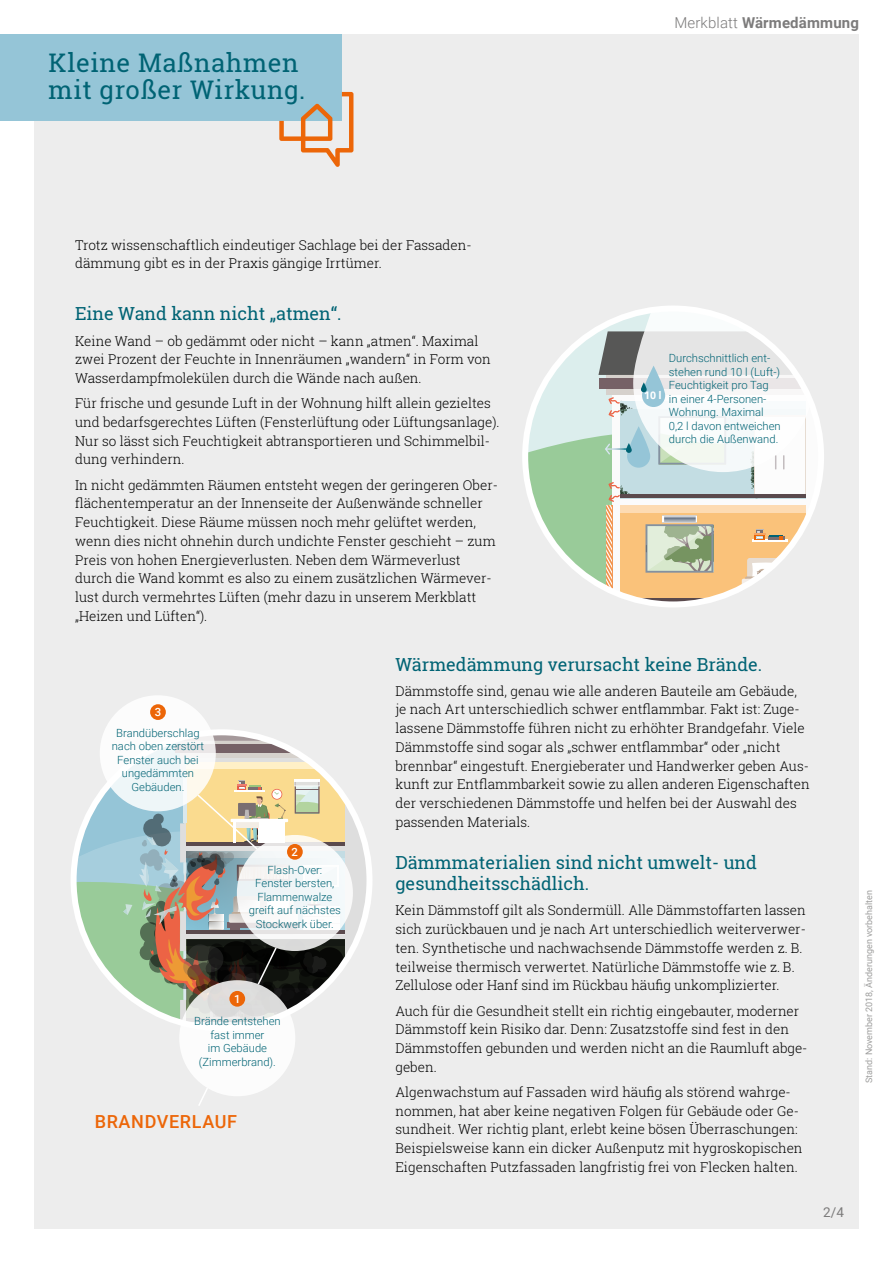
<style>
.page{position:relative;width:893px;height:1263px;background:#fff}
.page>*{position:absolute;margin:0;border:0;box-sizing:border-box;transform-origin:0 0}
.t1{font:25.65px/27.2px "Roboto Slab";letter-spacing:.025em;color:#006374}
.t2{font:18px/21px "Roboto Slab";color:#006374}
.t3{font:500 18px "Roboto";letter-spacing:.035em;color:#ec6608}
.t4{font:700 15px "Roboto";letter-spacing:.01em;color:#7c7b7b}
.t5{font:300 13.5px/18.8px "Roboto Slab";color:#000}
.t6{font:13.5px "Roboto";color:#7c7b7b}
.t7{font:500 11.4px "Roboto";color:#fff}
.t8{font:300 11.25px/13.5px "Roboto";color:#006374;text-align:center}
.t9{font:700 10.5px "Open Sans";color:#fff}
.t10{font:9px "Roboto";color:#9d9d9c}
.s1{font-weight:300}
</style>
<div class="page">
<div style="left:34px;top:34px;width:825px;height:1195px;background:#ededed"></div>
<div style="left:0;top:34px;width:342px;height:87px;background:#95c5d7"></div>
<svg style="left:279px;top:91px;width:74px;height:76px"></svg>
<svg style="left:542px;top:326px;width:56px;height:56px"></svg>
<svg style="left:529px;top:382px;width:182px;height:222px"></svg>
<svg style="left:620px;top:598px;width:104px;height:4px"></svg>
<div style="left:606px;top:505px;width:6px;height:97px;background:#ededed"></div>
<svg style="left:598px;top:309px;width:219px;height:288px"></svg>
<svg style="left:215px;top:741px;width:93px;height:16px"></svg>
<svg style="left:214px;top:736px;width:64px;height:5px"></svg>
<svg style="left:215px;top:744px;width:93px;height:9px"></svg>
<div style="left:179px;top:980px;width:116px;height:116px;background:#fff;border-radius:50%"></div>
<div style="left:100px;top:695px;width:116px;height:116px;background:#fff;border-radius:50%"></div>
<div style="left:150px;top:704px;width:16px;height:16px;background:#ec6608;border-radius:50%"></div>
<svg style="left:199px;top:1088px;width:9px;height:18px"></svg>
<svg style="left:74px;top:757px;width:295px;height:270px"></svg>
<h1 class="t1" style="left:49px;top:49px;width:258px">Kleine Maßnahmen mit großer Wirkung.</h1>
<p class="t5" style="left:75px;top:235px;width:398px">Trotz wissenschaftlich eindeutiger Sachlage bei der Fassaden&shy;dämmung gibt es in der Praxis gängige Irrtümer.</p>
<h2 class="t2" style="left:75px;top:303px;width:268px">Eine Wand kann nicht „atmen“.</h2>
<p class="t5" style="left:75px;top:331px;width:417px">Keine Wand – ob gedämmt oder nicht – kann „atmen“. Maximal zwei Prozent der Feuchte in Innenräumen „wandern“ in Form von<br>Wasserdampfmolekülen durch die Wände nach außen.</p>
<p class="t5" style="left:75px;top:394px;width:426px">Für frische und gesunde Luft in der Wohnung hilft allein gezieltes und bedarfsgerechtes Lüften (Fensterlüftung oder Lüftungsanlage).<br>Nur so lässt sich Feuchtigkeit abtransportieren und Schimmelbil&shy;dung verhindern.</p>
<p class="t5" style="left:75px;top:475px;width:424px">In nicht gedämmten Räumen entsteht wegen der geringeren Ober&shy;flächentemperatur an der Innenseite der Außenwände schneller Feuchtigkeit. Diese Räume müssen noch mehr gelüftet werden, wenn dies nicht ohnehin durch undichte Fenster geschieht – zum Preis von hohen Energieverlusten. Neben dem Wärmeverlust durch die Wand kommt es also zu einem zusätzlichen Wärmever&shy;lust durch vermehrtes Lüften (mehr dazu in unserem Merkblatt „Heizen und Lüften“).</p>
<p class="t4" style="left:674px;top:12px;width:186px"><span class="s1">Merkblatt</span> Wärmedämmung</p>
<p class="t9" style="left:644px;top:388px;width:19px">10 l</p>
<p class="t8" style="left:669px;top:351px;width:113px;text-align:left">Durchschnittlich ent&shy;stehen rund 10 l (Luft-)<br>Feuchtigkeit pro Tag<br>in einer 4-Personen-<br>Wohnung. Maximal<br>0,2 l davon entweichen durch die Außenwand.</p>
<p class="t7" style="left:155px;top:704px;width:8px">3</p>
<p class="t8" style="left:112px;top:725px;width:94px">Brandüberschlag nach oben zerstört<br>Fenster auch bei ungedämmten<br>Gebäuden.</p>
<p class="t7" style="left:292px;top:844px;width:8px">2</p>
<p class="t8" style="left:249px;top:863px;width:93px">Flash-Over:<br>Fenster bersten,<br>Flammenwalze greift auf nächstes<br>Stockwerk über.</p>
<p class="t7" style="left:234px;top:991px;width:8px">1</p>
<p class="t8" style="left:194px;top:1014px;width:88px">Brände entstehen fast immer<br>im Gebäude (Zimmerbrand).</p>
<h2 class="t3" style="left:95px;top:1109px;width:144px">BRANDVERLAUF</h2>
<h2 class="t2" style="left:395px;top:653px;width:368px">Wärmedämmung verursacht keine Brände.</h2>
<p class="t5" style="left:395px;top:681px;width:416px">Dämmstoffe sind, genau wie alle anderen Bauteile am Gebäude, je nach Art unterschiedlich schwer entflammbar. Fakt ist: Zuge&shy;lassene Dämmstoffe führen nicht zu erhöhter Brandgefahr. Viele Dämmstoffe sind sogar als „schwer entflammbar“ oder „nicht brennbar“ eingestuft. Energieberater und Handwerker geben Aus&shy;kunft zur Entflammbarkeit sowie zu allen anderen Eigenschaften der verschiedenen Dämmstoffe und helfen bei der Auswahl des passenden Materials.</p>
<h2 class="t2" style="left:395px;top:852px;width:363px">Dämmmaterialien sind nicht umwelt- und gesundheitsschädlich.</h2>
<p class="t5" style="left:395px;top:901px;width:412px">Kein Dämmstoff gilt als Sondermüll. Alle Dämmstoffarten lassen sich zurückbauen und je nach Art unterschiedlich weiterverwer&shy;ten. Synthetische und nachwachsende Dämmstoffe werden z. B. teilweise thermisch verwertet. Natürliche Dämmstoffe wie z. B.<br>Zellulose oder Hanf sind im Rückbau häufig unkomplizierter.</p>
<p class="t5" style="left:395px;top:1001px;width:414px">Auch für die Gesundheit stellt ein richtig eingebauter, moderner Dämmstoff kein Risiko dar. Denn: Zusatzstoffe sind fest in den Dämmstoffen gebunden und werden nicht an die Raumluft abge&shy;geben.</p>
<p class="t5" style="left:395px;top:1082px;width:409px">Algenwachstum auf Fassaden wird häufig als störend wahrge&shy;nommen, hat aber keine negativen Folgen für Gebäude oder Ge&shy;sundheit. Wer richtig plant, erlebt keine bösen Überraschungen:<br>Beispielsweise kann ein dicker Außenputz mit hygroskopischen Eigenschaften Putzfassaden langfristig frei von Flecken halten.</p>
<p class="t6" style="left:823px;top:1203px;width:22px">2/4</p>
<p class="t10" style="left:863px;top:1083px;width:194px;rotate:-90deg">Stand: November 2018, Änderungen vorbehalten</p>
</div>
